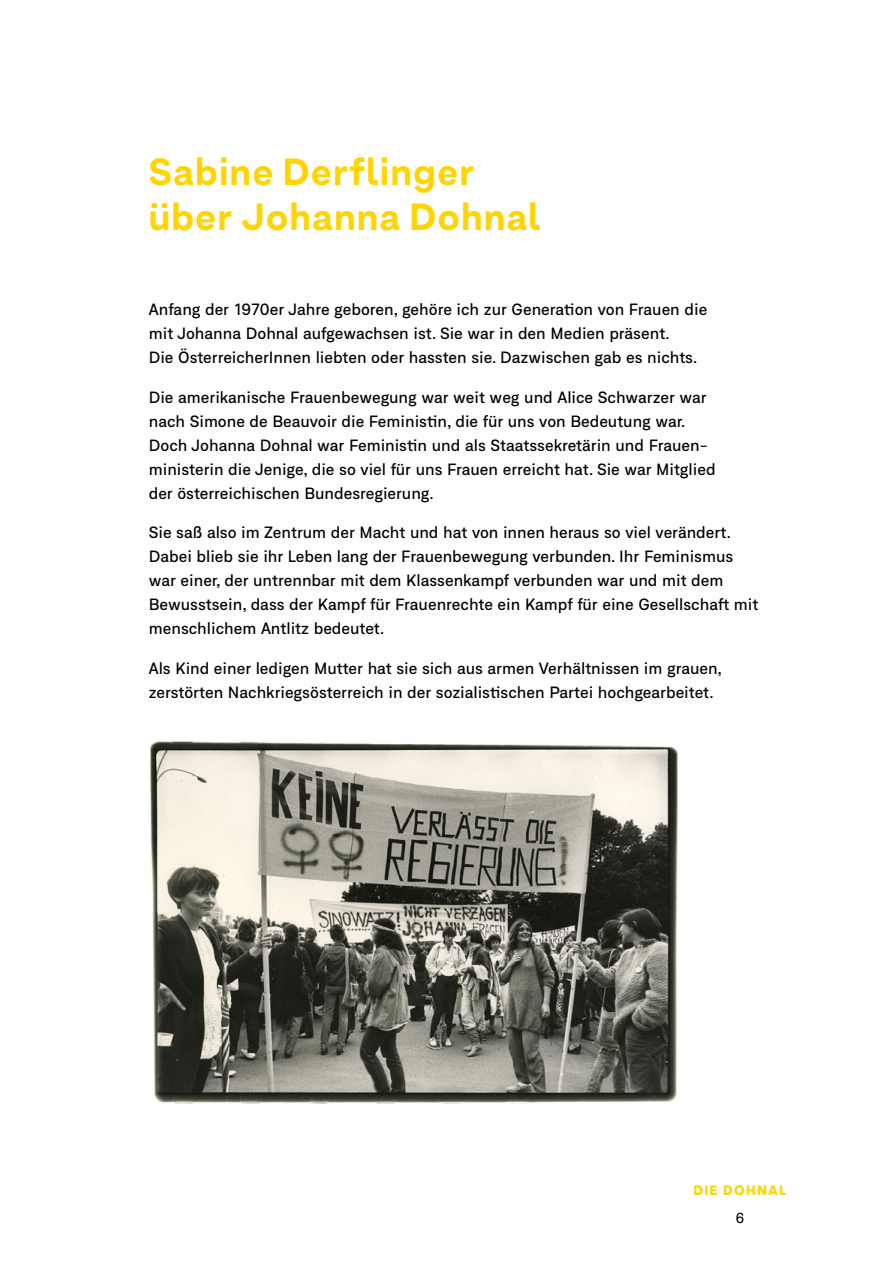
<style>
.page{position:relative;width:893px;height:1263px;background:#fff}
.page>*{position:absolute;margin:0;border:0;box-sizing:border-box;transform-origin:0 0}
.t1{font:800 37.5px/45px "Armin Grotesk";letter-spacing:.03em;color:#ffd400}
.t2{font:500 15.75px/24px "Neufile Grotesk";color:#000}
.t3{font:15px "Neue Haas Unica Pro";color:#000}
.t4{font:900 13.5px "Armin Grotesk";letter-spacing:.095em;color:#ffd400}
</style>
<div class="page">
<img style="left:150px;top:741px;width:529px;height:363px">
<h1 class="t1" style="left:149px;top:153px;width:394px">Sabine Derflinger über Johanna Dohnal</h1>
<p class="t2" style="left:149px;top:297px;width:560px">Anfang der 1970er Jahre geboren, gehöre ich zur Generation von Frauen die mit Johanna Dohnal aufgewachsen ist. Sie war in den Medien präsent.<br>Die ÖsterreicherInnen liebten oder hassten sie. Dazwischen gab es nichts.</p>
<p class="t2" style="left:149px;top:384px;width:568px">Die amerikanische Frauenbewegung war weit weg und Alice Schwarzer war nach Simone de Beauvoir die Feministin, die für uns von Bedeutung war.<br>Doch Johanna Dohnal war Feministin und als Staatssekretärin und Frauen&shy;ministerin die Jenige, die so viel für uns Frauen erreicht hat. Sie war Mitglied der österreichischen Bundesregierung.</p>
<p class="t2" style="left:149px;top:520px;width:611px">Sie saß also im Zentrum der Macht und hat von innen heraus so viel verändert.<br>Dabei blieb sie ihr Leben lang der Frauenbewegung verbunden. Ihr Feminismus war einer, der untrennbar mit dem Klassenkampf verbunden war und mit dem Bewusstsein, dass der Kampf für Frauenrechte ein Kampf für eine Gesellschaft mit menschlichem Antlitz bedeutet.</p>
<p class="t2" style="left:149px;top:656px;width:575px">Als Kind einer ledigen Mutter hat sie sich aus armen Verhältnissen im grauen, zerstörten Nachkriegsösterreich in der sozialistischen Partei hochgearbeitet.</p>
<p class="t4" style="left:693px;top:1182px;width:95px">DIE DOHNAL</p>
<p class="t3" style="left:736px;top:1209px;width:10px">6</p>
</div>
